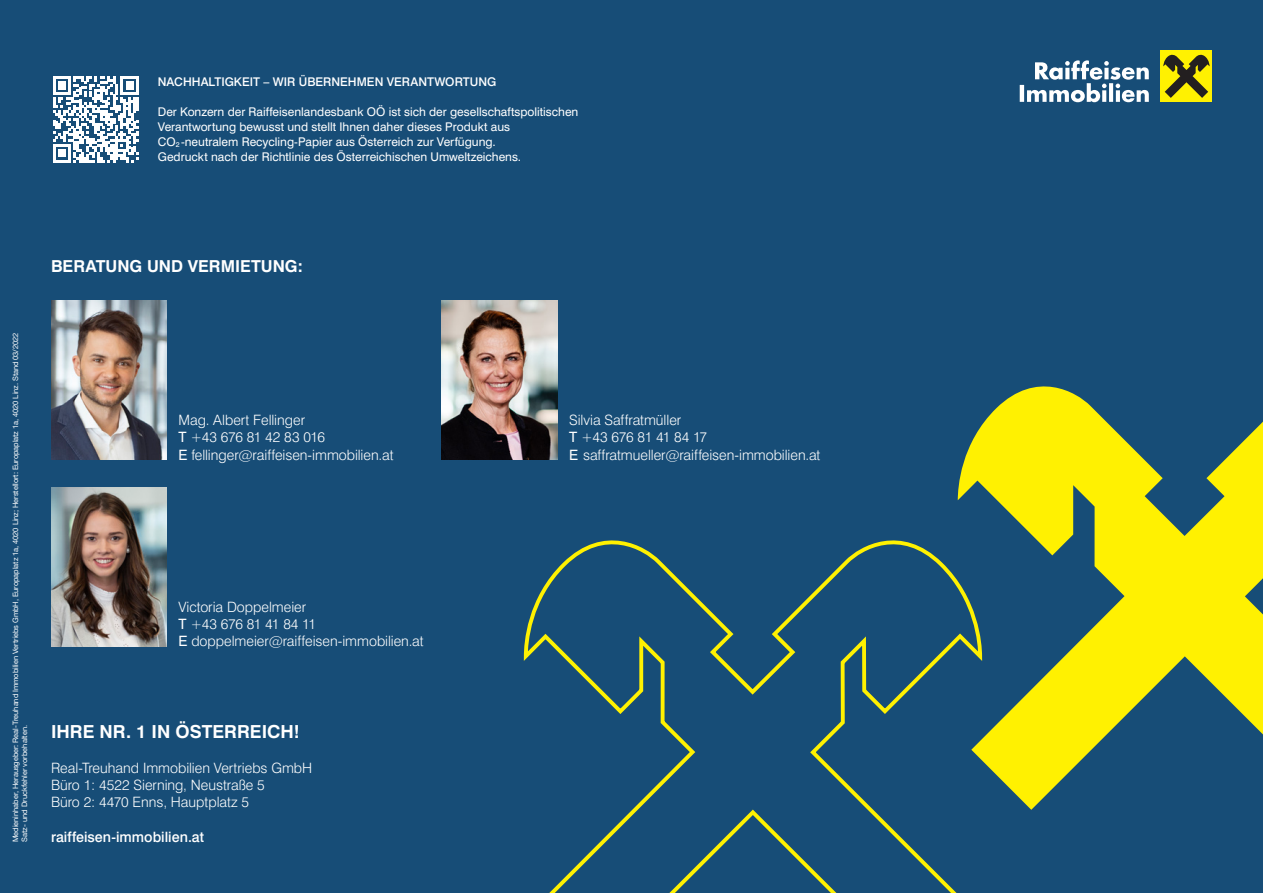
<style>
.page{position:relative;width:1263px;height:893px;background:#174d77}
.page>*{position:absolute;margin:0;border:0;box-sizing:border-box;transform-origin:0 0}
.t1{font:700 18px "Swiss 721 BT";color:#fff}
.t2{font:700 16.5px "Swiss 721 BT";color:#fff}
.t3{font:300 14.25px/17.2px "Swiss 721 BT";color:#fff}
.t4{font:500 14.25px "Swiss 721 BT";color:#fff}
.t5{font:12px/15px "Swiss 721 BT";color:#fff}
.t6{font:500 12px "Swiss 721 BT";color:#fff}
.t7{font:7.5px/9px "Helvetica Neue LT Pro";letter-spacing:-.01em;color:#fff}
.s1{font-weight:400}
</style>
<div class="page">
<svg style="left:53px;top:76px;width:86px;height:86px"></svg>
<div style="left:1161px;top:51px;width:51px;height:51px;background:#fff101"></div>
<svg style="left:1020px;top:60px;width:129px;height:42px"></svg>
<svg style="left:1163px;top:54px;width:46px;height:44px"></svg>
<svg style="left:524px;top:540px;width:434px;height:353px"></svg>
<svg style="left:958px;top:386px;width:305px;height:424px"></svg>
<img style="left:51px;top:487px;width:115px;height:159px">
<img style="left:51px;top:301px;width:115px;height:159px">
<img style="left:442px;top:301px;width:115px;height:159px">
<p class="t6" style="left:158px;top:74px;width:340px">NACHHALTIGKEIT – WIR ÜBERNEHMEN VERANTWORTUNG</p>
<p class="t5" style="left:158px;top:104px;width:422px">Der Konzern der Raiffeisenlandesbank OÖ ist sich der gesellschaftspolitischen Verantwortung bewusst und stellt Ihnen daher dieses Produkt aus<br>CO<sub>2</sub> -neutralem Recycling-Papier aus Österreich zur Verfügung.<br>Gedruckt nach der Richtlinie des Österreichischen Umweltzeichens.</p>
<p class="t7" style="left:11px;top:842px;width:511px;rotate:-90deg">Medieninhaber, Herausgeber: Real-Treuhand Immobilien Vertriebs GmbH, Europaplatz 1a, 4020 Linz; Herstellort: Europaplatz 1a, 4020 Linz. Stand 03/2022<br>Satz- und Druckfehler vorbehalten.</p>
<p class="t2" style="left:51px;top:256px;width:253px">BERATUNG UND VERMIETUNG:</p>
<p class="t3" style="left:178px;top:411px;width:217px">Mag. Albert Fellinger<br><span class="s1">T</span> +43 676 81 42 83 016<br><span class="s1">E</span> fellinger@raiffeisen-immobilien.at</p>
<p class="t3" style="left:569px;top:411px;width:253px">Silvia Saffratmüller<br><span class="s1">T</span> +43 676 81 41 84 17<br><span class="s1">E</span> saffratmueller@raiffeisen-immobilien.at</p>
<p class="t3" style="left:178px;top:598px;width:247px">Victoria Doppelmeier<br><span class="s1">T</span> +43 676 81 41 84 11<br><span class="s1">E</span> doppelmeier@raiffeisen-immobilien.at</p>
<p class="t1" style="left:51px;top:721px;width:250px">IHRE NR. 1 IN ÖSTERREICH!</p>
<p class="t3" style="left:51px;top:759px;width:263px">Real-Treuhand Immobilien Vertriebs GmbH<br>Büro 1: 4522 Sierning, Neustraße 5<br>Büro 2: 4470 Enns, Hauptplatz 5</p>
<p class="t4" style="left:51px;top:828px;width:155px">raiffeisen-immobilien.at</p>
</div>
